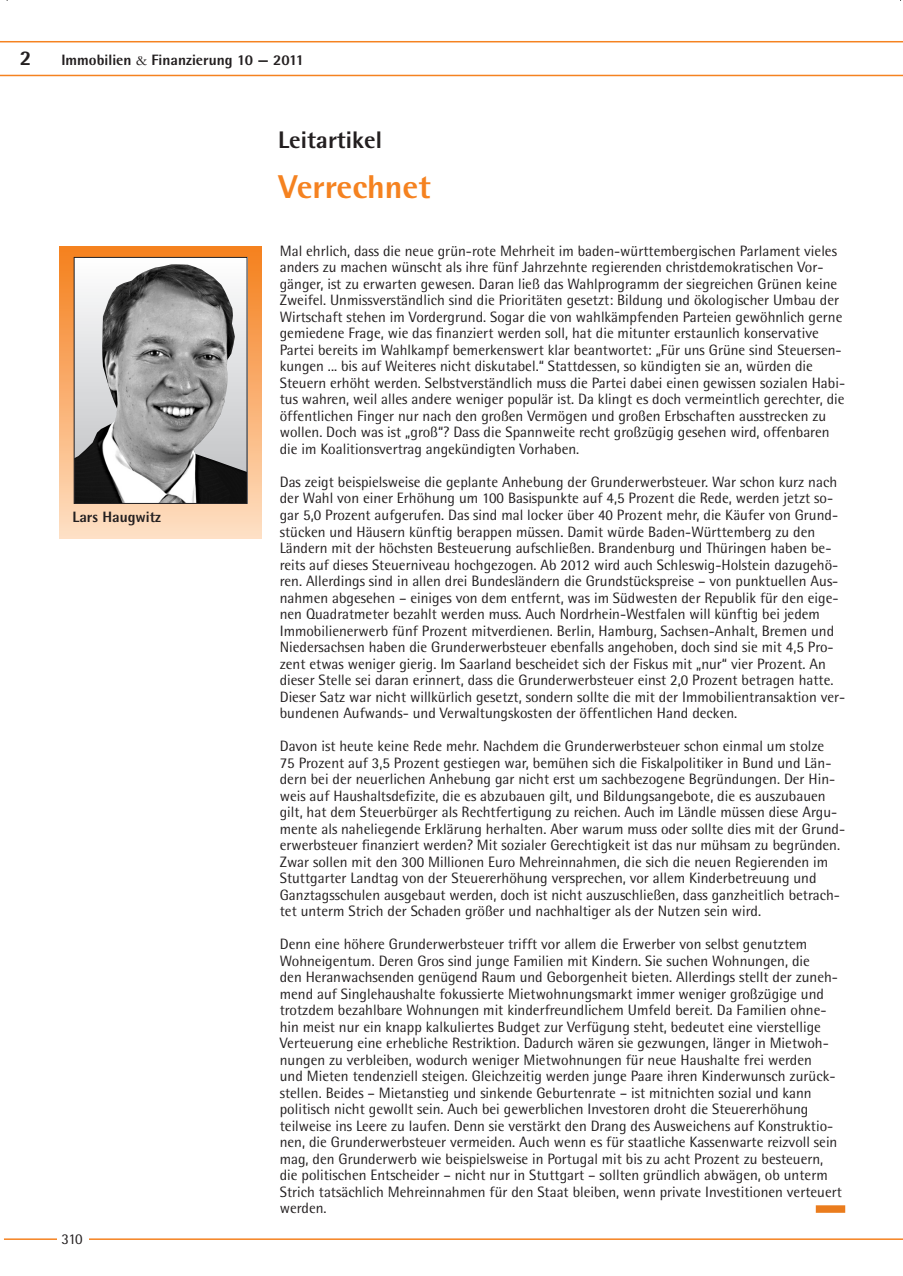
<style>
.page{position:relative;width:903px;height:1276px;background:#fff}
.page>*{position:absolute;margin:0;border:0;box-sizing:border-box;transform-origin:0 0}
.t1{font:800 33px "Rotis Semi Sans";color:#f58220}
.t2{font:800 24px "Rotis Semi Sans";color:#231f20}
.t3{font:800 21px "Rotis Semi Sans";color:#231f20}
.t4{font:15px/16.5px "Rotis Semi Sans";color:#231f20}
.t5{font:800 15px "Rotis Semi Sans";color:#231f20}
.s1{font-family:"Garamond";font-weight:400}
</style>
<div class="page">
<svg style="left:0;top:41px;width:903px;height:35px"></svg>
<hr style="left:4px;top:1238px;width:899px;height:1px;background:#f58220">
<div style="left:815px;top:1205px;width:30px;height:7px;background:#ea7c1d"></div>
<div style="left:57px;top:1223px;width:32px;height:30px;background:#fff"></div>
<svg style="left:60px;top:246px;width:201px;height:292px;background:#fabd88"></svg>
<img style="left:76px;top:264px;width:169px;height:238px">
<div style="left:74px;top:257px;width:173px;height:247px;border:1px solid #231f20"></div>
<h3 class="t3" style="left:20px;top:45px;width:13px">2</h3>
<p class="t5" style="left:61px;top:51px;width:244px">Immobilien <span class="s1">&amp;</span> Finanzierung 10 — 2011</p>
<h2 class="t2" style="left:278px;top:124px;width:105px">Leitartikel</h2>
<p class="t5" style="left:72px;top:508px;width:90px">Lars Haugwitz</p>
<p class="t4" style="left:61px;top:1229px;width:24px">865</p>
<p class="t4" style="left:61px;top:1230px;width:23px">310</p>
<p class="t4" style="left:62px;top:1232px;width:22px">xxx</p>
<h1 class="t1" style="left:278px;top:165px;width:154px">Verrechnet</h1>
<p class="t4" style="left:280px;top:242px;width:567px">Mal ehrlich, dass die neue grün-rote Mehrheit im baden-württembergischen Parlament vieles anders zu machen wünscht als ihre fünf Jahrzehnte regierenden christdemokratischen Vor&shy;gänger, ist zu erwarten gewesen. Daran ließ das Wahlprogramm der siegreichen Grünen keine Zweifel. Unmissverständlich sind die Prioritäten gesetzt: Bildung und ökologischer Umbau der Wirtschaft stehen im Vordergrund. Sogar die von wahlkämpfenden Parteien gewöhnlich gerne gemiedene Frage, wie das finanziert werden soll, hat die mitunter erstaunlich konservative Partei bereits im Wahlkampf bemerkenswert klar beantwortet: „Für uns Grüne sind Steuersen&shy;kungen ... bis auf Weiteres nicht diskutabel.“ Stattdessen, so kündigten sie an, würden die Steuern erhöht werden. Selbstverständlich muss die Partei dabei einen gewissen sozialen Habi&shy;tus wahren, weil alles andere weniger populär ist. Da klingt es doch vermeintlich gerechter, die öffentlichen Finger nur nach den großen Vermögen und großen Erbschaften ausstrecken zu wollen. Doch was ist „groß“? Dass die Spannweite recht großzügig gesehen wird, offenbaren die im Koalitionsvertrag angekündigten Vorhaben.</p>
<p class="t4" style="left:280px;top:473px;width:567px">Das zeigt beispielsweise die geplante Anhebung der Grunderwerbsteuer. War schon kurz nach der Wahl von einer Erhöhung um 100 Basispunkte auf 4,5 Prozent die Rede, werden jetzt so&shy;gar 5,0 Prozent aufgerufen. Das sind mal locker über 40 Prozent mehr, die Käufer von Grund&shy;stücken und Häusern künftig berappen müssen. Damit würde Baden-Württemberg zu den Ländern mit der höchsten Besteuerung aufschließen. Brandenburg und Thüringen haben be&shy;reits auf dieses Steuerniveau hochgezogen. Ab 2012 wird auch Schleswig-Holstein dazugehö&shy;ren. Allerdings sind in allen drei Bundesländern die Grundstückspreise – von punktuellen Aus&shy;nahmen abgesehen – einiges von dem entfernt, was im Südwesten der Republik für den eige&shy;nen Quadratmeter bezahlt werden muss. Auch Nordrhein-Westfalen will künftig bei jedem Immobilienerwerb fünf Prozent mitverdienen. Berlin, Hamburg, Sachsen-Anhalt, Bremen und Niedersachsen haben die Grunderwerbsteuer ebenfalls angehoben, doch sind sie mit 4,5 Pro&shy;zent etwas weniger gierig. Im Saarland bescheidet sich der Fiskus mit „nur“ vier Prozent. An dieser Stelle sei daran erinnert, dass die Grunderwerbsteuer einst 2,0 Prozent betragen hatte.<br>Dieser Satz war nicht willkürlich gesetzt, sondern sollte die mit der Immobilientransaktion ver&shy;bundenen Aufwands- und Verwaltungskosten der öffentlichen Hand decken.</p>
<p class="t4" style="left:280px;top:737px;width:567px">Davon ist heute keine Rede mehr. Nachdem die Grunderwerbsteuer schon einmal um stolze<br>75 Prozent auf 3,5 Prozent gestiegen war, bemühen sich die Fiskalpolitiker in Bund und Län&shy;dern bei der neuerlichen Anhebung gar nicht erst um sachbezogene Begründungen. Der Hin&shy;weis auf Haushaltsdefizite, die es abzubauen gilt, und Bildungsangebote, die es auszubauen gilt, hat dem Steuerbürger als Rechtfertigung zu reichen. Auch im Ländle müssen diese Argu&shy;mente als naheliegende Erklärung herhalten. Aber warum muss oder sollte dies mit der Grund&shy;erwerbsteuer finanziert werden? Mit sozialer Gerechtigkeit ist das nur mühsam zu begründen.<br>Zwar sollen mit den 300 Millionen Euro Mehreinnahmen, die sich die neuen Regierenden im Stuttgarter Landtag von der Steuererhöhung versprechen, vor allem Kinderbetreuung und Ganztagsschulen ausgebaut werden, doch ist nicht auszuschließen, dass ganzheitlich betrach&shy;tet unterm Strich der Schaden größer und nachhaltiger als der Nutzen sein wird.</p>
<p class="t4" style="left:280px;top:935px;width:563px">Denn eine höhere Grunderwerbsteuer trifft vor allem die Erwerber von selbst genutztem Wohneigentum. Deren Gros sind junge Familien mit Kindern. Sie suchen Wohnungen, die<br>den Heranwachsenden genügend Raum und Geborgenheit bieten. Allerdings stellt der zuneh&shy;mend auf Singlehaushalte fokussierte Mietwohnungsmarkt immer weniger großzügige und trotzdem bezahlbare Wohnungen mit kinderfreundlichem Umfeld bereit. Da Familien ohne&shy;hin meist nur ein knapp kalkuliertes Budget zur Verfügung steht, bedeutet eine vierstellige Verteuerung eine erhebliche Restriktion. Dadurch wären sie gezwungen, länger in Mietwoh&shy;nungen zu verbleiben, wodurch weniger Mietwohnungen für neue Haushalte frei werden<br>und Mieten tendenziell steigen. Gleichzeitig werden junge Paare ihren Kinderwunsch zurück&shy;stellen. Beides – Mietanstieg und sinkende Geburtenrate – ist mitnichten sozial und kann politisch nicht gewollt sein. Auch bei gewerblichen Investoren droht die Steuererhöhung teilweise ins Leere zu laufen. Denn sie verstärkt den Drang des Ausweichens auf Konstruktio&shy;nen, die Grunderwerbsteuer vermeiden. Auch wenn es für staatliche Kassenwarte reizvoll sein mag, den Grunderwerb wie beispielsweise in Portugal mit bis zu acht Prozent zu besteuern, die politischen Entscheider – nicht nur in Stuttgart – sollten gründlich abwägen, ob unterm Strich tatsächlich Mehreinnahmen für den Staat bleiben, wenn private Investitionen verteuert werden.</p>
</div>
